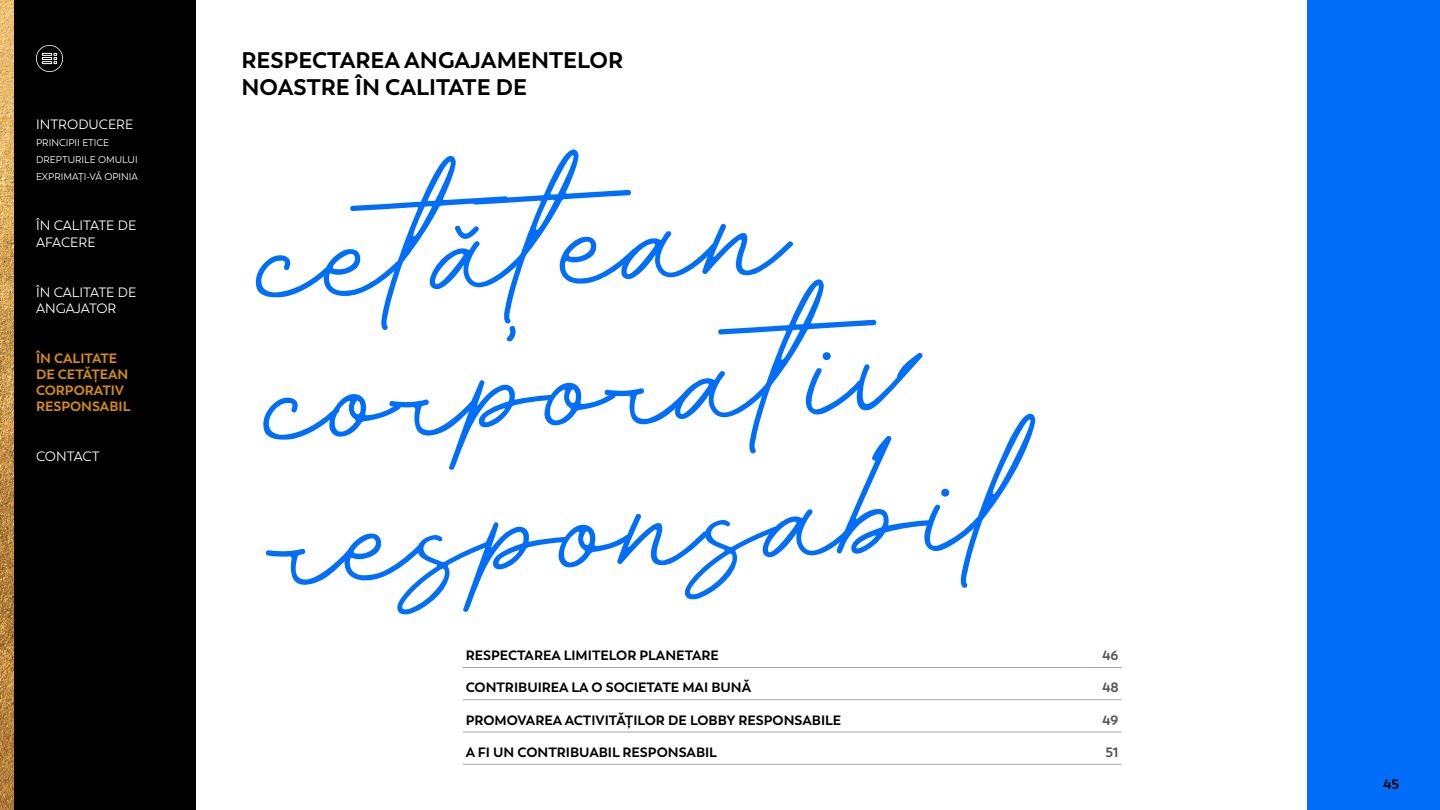
<style>
.page{position:relative;width:1440px;height:810px;background:#fff}
.page>*{position:absolute;margin:0;border:0;box-sizing:border-box;transform-origin:0 0}
.t1{font:180px/142.6px "Velocity DEMO Regular";color:#006ef9}
.t2{font:700 22.5px/27px "Trenda";color:#000}
.t3{font:700 13.5px "Trenda";color:#000}
.t4{font:13.5px/16.2px "Trenda";color:#fff}
.t5{font:700 13.5px/16.2px "Trenda";color:#d18c0d}
.t6{font:700 13.5px "Trenda";color:#565655}
.t7{font:9.75px/17.2px "Trenda";color:#fff}
</style>
<div class="page">
<div style="left:1307px;top:0;width:133px;height:810px;background:#006ef9"></div>
<div style="left:14px;top:0;width:182px;height:810px;background:#000"></div>
<img style="left:0;top:0;width:14px;height:810px">
<hr style="left:463px;top:732px;width:625px;height:1px;background:#a6a8a8">
<hr style="left:1088px;top:732px;width:34px;height:1px;background:#a6a8a8">
<hr style="left:463px;top:764px;width:625px;height:1px;background:#a6a8a8">
<hr style="left:1088px;top:764px;width:34px;height:1px;background:#a6a8a8">
<hr style="left:463px;top:667px;width:625px;height:1px;background:#a6a8a8">
<hr style="left:1088px;top:667px;width:34px;height:1px;background:#a6a8a8">
<hr style="left:463px;top:700px;width:625px;height:1px;background:#a6a8a8">
<hr style="left:1088px;top:700px;width:34px;height:1px;background:#a6a8a8">
<svg style="left:36px;top:45px;width:27px;height:27px"></svg>
<p class="t4" style="left:36px;top:116px;width:99px">INTRODUCERE</p>
<p class="t7" style="left:36px;top:134px;width:104px">PRINCIPII ETICE<br>DREPTURILE OMULUI<br>EXPRIMAȚI-VĂ OPINIA</p>
<p class="t4" style="left:36px;top:218px;width:102px">ÎN CALITATE DE<br>AFACERE</p>
<p class="t4" style="left:36px;top:284px;width:102px">ÎN CALITATE DE<br>ANGAJATOR</p>
<p class="t5" style="left:36px;top:350px;width:96px">ÎN CALITATE<br>DE CETĂȚEAN<br>CORPORATIV<br>RESPONSABIL</p>
<p class="t4" style="left:36px;top:449px;width:65px">CONTACT</p>
<h2 class="t2" style="left:242px;top:46px;width:383px">RESPECTAREA ANGAJAMENTELOR<br>NOASTRE ÎN CALITATE DE</h2>
<h1 class="t1" style="left:252px;top:193px;width:743px;rotate:-3deg">cetatean corporativ responsabil</h1>
<p class="t3" style="left:466px;top:647px;width:255px">RESPECTAREA LIMITELOR PLANETARE</p>
<p class="t6" style="left:1103px;top:647px;width:18px">46</p>
<p class="t3" style="left:466px;top:679px;width:287px">CONTRIBUIREA LA O SOCIETATE MAI BUNĂ</p>
<p class="t6" style="left:1102px;top:679px;width:18px">48</p>
<p class="t3" style="left:466px;top:712px;width:377px">PROMOVAREA ACTIVITĂȚILOR DE LOBBY RESPONSABILE</p>
<p class="t6" style="left:1103px;top:712px;width:17px">49</p>
<p class="t3" style="left:466px;top:744px;width:253px">A FI UN CONTRIBUABIL RESPONSABIL</p>
<p class="t6" style="left:1105px;top:744px;width:15px">51</p>
<h1 class="t1" style="left:488px;top:294px;width:44px;rotate:-180deg">^</h1>
<h1 class="t1" style="left:502px;top:304px;width:22px">,</h1>
<p class="t3" style="left:1384px;top:776px;width:17px">45</p>
</div>
